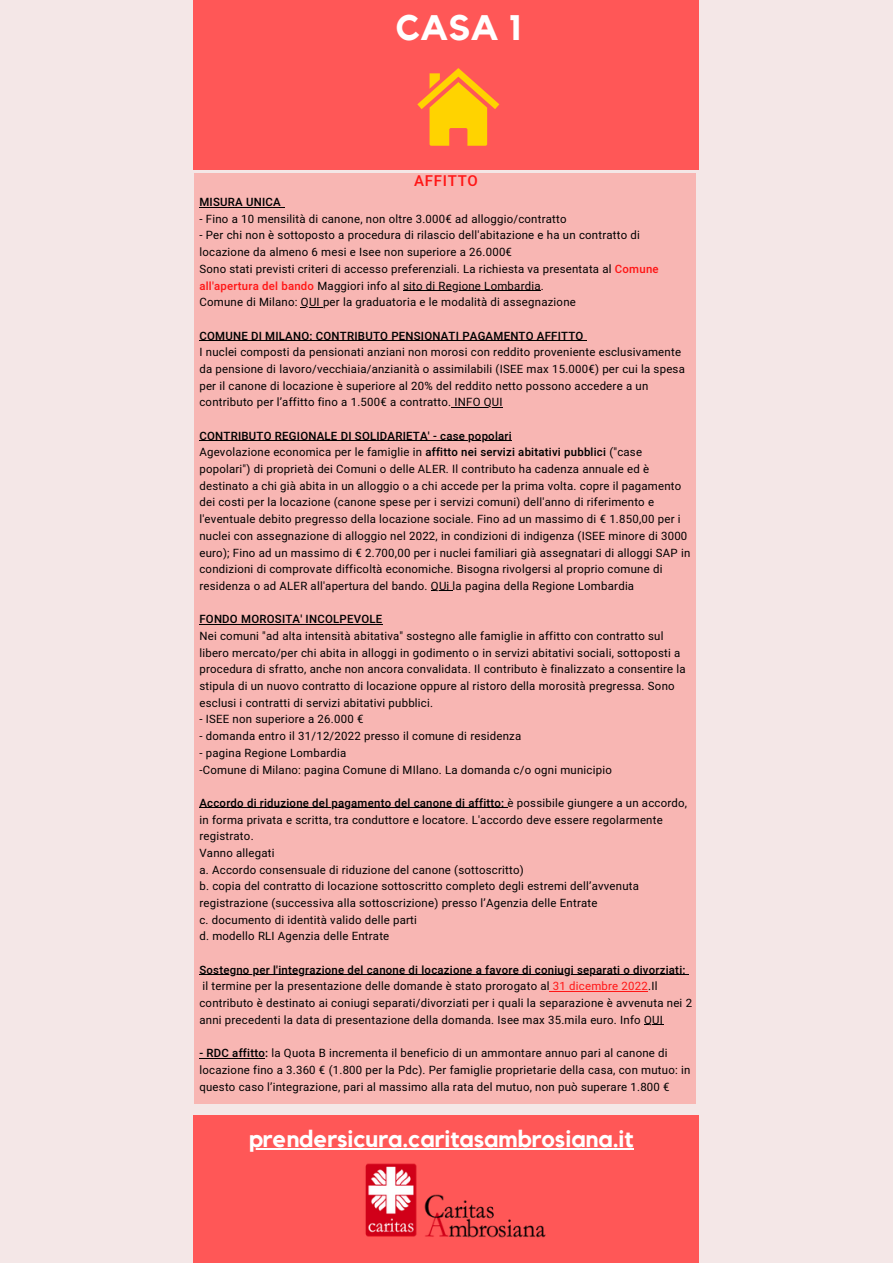
<style>
.page{position:relative;width:893px;height:1264px;background:#fff}
.page>*{position:absolute;margin:0;border:0;box-sizing:border-box;transform-origin:0 0}
.t1{font:700 35.4px "Kollektif";color:#fff}
.t2{font:700 23.55px "Kollektif";color:#fff}
.t3{font:500 15px "Heebo";letter-spacing:.05em;color:#ff1616}
.t4{font:11.4px/16.6px "Heebo";letter-spacing:.02em;color:#000}
.t5{font:500 11.4px "Heebo";letter-spacing:.02em;color:#000}
.s1{font-weight:500;color:#ff1616}
.s2{font-weight:500}
.s3{color:#ff1616}
</style>
<div class="page">
<div style="left:0;top:0;width:892px;height:1262px;background:#f4e7e7"></div>
<div style="left:194px;top:1115px;width:504px;height:147px;background:#ff5757"></div>
<div style="left:194px;top:0;width:504px;height:170px;background:#ff5757"></div>
<img style="left:365px;top:1163px;width:181px;height:75px">
<svg style="left:417px;top:68px;width:82px;height:78px"></svg>
<hr style="left:249px;top:1147px;width:384px;height:2px;background:#fff">
<div style="left:194px;top:173px;width:501px;height:930px;background:#f8b6b3"></div>
<hr style="left:199px;top:207px;width:82px;height:1px;background:#000">
<hr style="left:403px;top:290px;width:137px;height:1px;background:#000">
<svg style="left:301px;top:307px;width:22px;height:1px"></svg>
<hr style="left:199px;top:340px;width:384px;height:1px;background:#000">
<hr style="left:451px;top:407px;width:52px;height:1px;background:#000">
<hr style="left:199px;top:440px;width:313px;height:1px;background:#000">
<svg style="left:431px;top:590px;width:21px;height:1px"></svg>
<hr style="left:199px;top:624px;width:183px;height:1px;background:#000">
<hr style="left:199px;top:807px;width:308px;height:1px;background:#000">
<hr style="left:199px;top:974px;width:486px;height:1px;background:#000">
<hr style="left:550px;top:991px;width:98px;height:1px;background:#ff1616">
<svg style="left:644px;top:1024px;width:19px;height:1px"></svg>
<hr style="left:199px;top:1057px;width:66px;height:1px;background:#000">
<h1 class="t1" style="left:395px;top:11px;width:127px">CASA 1</h1>
<h3 class="t3" style="left:414px;top:170px;width:65px">AFFITTO</h3>
<p class="t5" style="left:199px;top:194px;width:83px">MISURA UNICA</p>
<p class="t4" style="left:199px;top:211px;width:369px">- Fino a 10 mensilità di canone, non oltre 3.000€ ad alloggio/contratto</p>
<p class="t4" style="left:199px;top:227px;width:460px">- Per chi non è sottoposto a procedura di rilascio dell'abitazione e ha un contratto di locazione da almeno 6 mesi e Isee non superiore a 26.000€<br>Sono stati previsti criteri di accesso preferenziali. La richiesta va presentata al <span class="s1">Comune all'apertura del bando</span> Maggiori info al sito di Regione Lombardia.<br>Comune di Milano: QUI per la graduatoria e le modalità di assegnazione</p>
<p class="t5" style="left:199px;top:327px;width:385px">COMUNE DI MILANO: CONTRIBUTO PENSIONATI PAGAMENTO AFFITTO</p>
<p class="t4" style="left:199px;top:344px;width:487px">I nuclei composti da pensionati anziani non morosi con reddito proveniente esclusivamente da pensione di lavoro/vecchiaia/anzianità o assimilabili (ISEE max 15.000€) per cui la spesa per il canone di locazione è superiore al 20% del reddito netto possono accedere a un contributo per l’affitto fino a 1.500€ a contratto. INFO QUI</p>
<p class="t4" style="left:199px;top:428px;width:492px"><span class="s2">CONTRIBUTO REGIONALE DI SOLIDARIETA' - case popolari<br></span>Agevolazione economica per le famiglie in <span class="s2">affitto nei servizi abitativi pubblici</span> ("case popolari") di proprietà dei Comuni o delle ALER. Il contributo ha cadenza annuale ed è destinato a chi già abita in un alloggio o a chi accede per la prima volta. copre il pagamento dei costi per la locazione (canone spese per i servizi comuni) dell'anno di riferimento e l'eventuale debito pregresso della locazione sociale. Fino ad un massimo di € 1.850,00 per i nuclei con assegnazione di alloggio nel 2022, in condizioni di indigenza (ISEE minore di 3000 euro); Fino ad un massimo di € 2.700,00 per i nuclei familiari già assegnatari di alloggi SAP in condizioni di comprovate difficoltà economiche. Bisogna rivolgersi al proprio comune di residenza o ad ALER all'apertura del bando. QUi la pagina della Regione Lombardia</p>
<p class="t5" style="left:199px;top:611px;width:184px">FONDO MOROSITA' INCOLPEVOLE</p>
<p class="t4" style="left:199px;top:628px;width:488px">Nei comuni "ad alta intensità abitativa" sostegno alle famiglie in affitto con contratto sul libero mercato/per chi abita in alloggi in godimento o in servizi abitativi sociali, sottoposti a procedura di sfratto, anche non ancora convalidata. Il contributo è finalizzato a consentire la stipula di un nuovo contratto di locazione oppure al ristoro della morosità pregressa. Sono esclusi i contratti di servizi abitativi pubblici.</p>
<p class="t4" style="left:199px;top:711px;width:165px">- ISEE non superiore a 26.000 €</p>
<p class="t4" style="left:199px;top:728px;width:323px">- domanda entro il 31/12/2022 presso il comune di residenza</p>
<p class="t4" style="left:199px;top:745px;width:414px">- pagina Regione Lombardia<br>-Comune di Milano: pagina Comune di MIlano. La domanda c/o ogni municipio</p>
<p class="t4" style="left:199px;top:795px;width:489px"><span class="s2">Accordo di riduzione del pagamento del canone di affitto:</span> è possibile giungere a un accordo, in forma privata e scritta, tra conduttore e locatore. L'accordo deve essere regolarmente registrato.<br>Vanno allegati<br>a. Accordo consensuale di riduzione del canone (sottoscritto)<br>b. copia del contratto di locazione sottoscritto completo degli estremi dell’avvenuta registrazione (successiva alla sottoscrizione) presso l’Agenzia delle Entrate<br>c. documento di identità valido delle parti<br>d. modello RLI Agenzia delle Entrate</p>
<p class="t4" style="left:199px;top:961px;width:494px"><span class="s2">Sostegno per l'integrazione del canone di locazione a favore di coniugi separati o divorziati: </span>il termine per la presentazione delle domande è stato prorogato al <span class="s3">31 dicembre 2022</span>.Il contributo è destinato ai coniugi separati/divorziati per i quali la separazione è avvenuta nei 2 anni precedenti la data di presentazione della domanda. Isee max 35.mila euro. Info QUI</p>
<p class="t4" style="left:199px;top:1045px;width:492px"><span class="s2">- RDC affitto:</span> la Quota B incrementa il beneficio di un ammontare annuo pari al canone di locazione fino a 3.360 € (1.800 per la Pdc). Per famiglie proprietarie della casa, con mutuo: in questo caso l’integrazione, pari al massimo alla rata del mutuo, non può superare 1.800 €</p>
<h2 class="t2" style="left:249px;top:1127px;width:386px">prendersicura.caritasambrosiana.it</h2>
</div>
